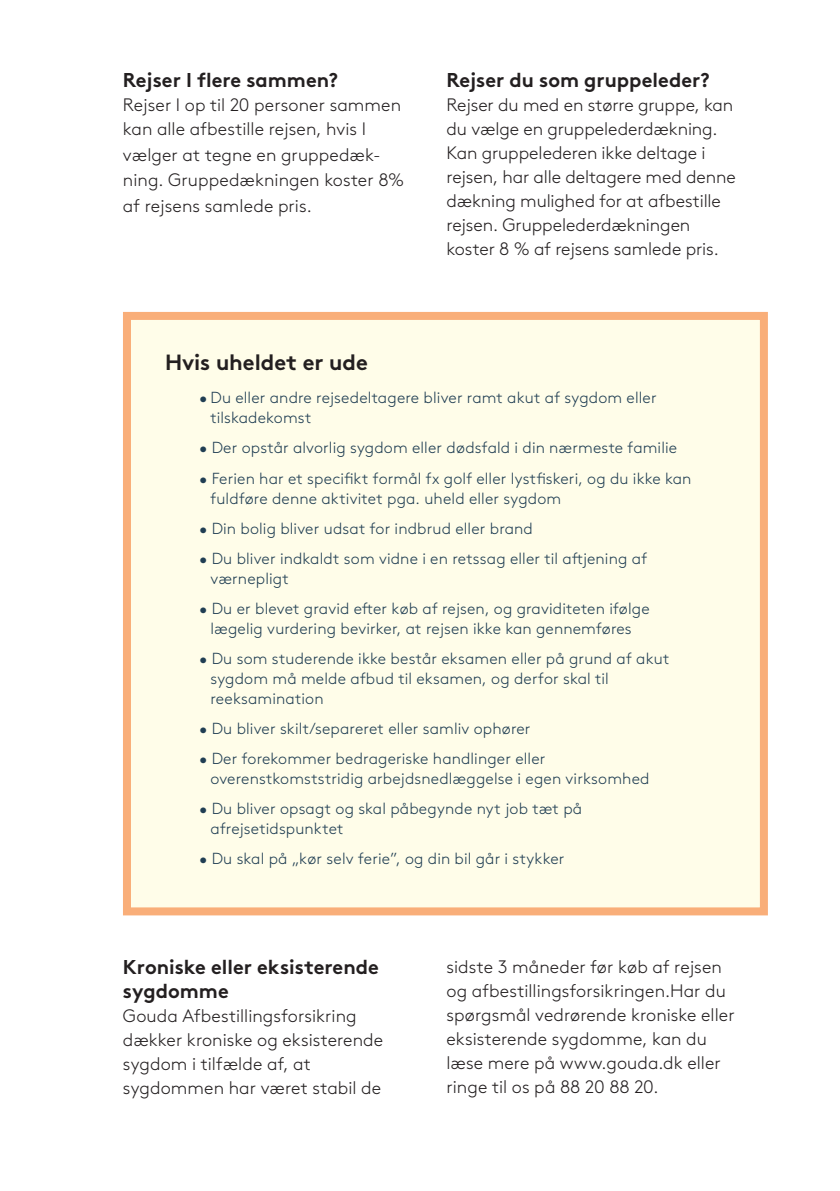
<style>
.page{position:relative;width:840px;height:1191px;background:#fff}
.page>*{position:absolute;margin:0;border:0;box-sizing:border-box;transform-origin:0 0}
.t1{font:700 22px "Gjen Brown OT";color:#231f20}
.t2{font:700 20px/24px "Gjen Brown OT";color:#231f20}
.t3{font:300 18px/24px "Gjen Brown OT";color:#231f20}
.t4{font:300 16px/20px "Gjen Brown OT";letter-spacing:.01em;color:#203e53}
</style>
<div class="page">
<div style="left:123px;top:312px;width:645px;height:604px;background:#fffde9"></div>
<p class="t2" style="left:123px;top:66px;width:217px">Rejser I flere sammen?</p>
<p class="t3" style="left:123px;top:91px;width:282px;line-height:25.2px">Rejser I op til 20 personer sammen kan alle afbestille rejsen, hvis I vælger at tegne en gruppedæk&shy;ning. Gruppedækningen koster 8% af rejsens samlede pris.</p>
<p class="t2" style="left:446px;top:66px;width:265px">Rejser du som gruppeleder?</p>
<p class="t3" style="left:446px;top:91px;width:291px">Rejser du med en større gruppe, kan du vælge en gruppelederdækning.<br>Kan gruppelederen ikke deltage i rejsen, har alle deltagere med denne dækning mulighed for at afbestille rejsen. Gruppelederdækningen koster 8 % af rejsens samlede pris.</p>
<h1 class="t1" style="left:165px;top:345px;width:204px">Hvis uheldet er ude</h1>
<p class="t4" style="left:210px;top:387px;width:447px;text-indent:-11px">• Du eller andre rejsedeltagere bliver ramt akut af sygdom eller tilskadekomst</p>
<p class="t4" style="left:199px;top:437px;width:479px">• Der opstår alvorlig sygdom eller dødsfald i din nærmeste familie</p>
<p class="t4" style="left:210px;top:467px;width:482px;text-indent:-11px">• Ferien har et specifikt formål fx golf eller lystfiskeri, og du ikke kan fuldføre denne aktivitet pga. uheld eller sygdom</p>
<p class="t4" style="left:199px;top:517px;width:335px">• Din bolig bliver udsat for indbrud eller brand</p>
<p class="t4" style="left:210px;top:547px;width:438px;text-indent:-11px">• Du bliver indkaldt som vidne i en retssag eller til aftjening af værnepligt</p>
<p class="t4" style="left:199px;top:597px;width:452px;text-align:center">• Du er blevet gravid efter køb af rejsen, og graviditeten ifølge lægelig vurdering bevirker, at rejsen ikke kan gennemføres</p>
<p class="t4" style="left:210px;top:647px;width:460px;text-indent:-11px">• Du som studerende ikke består eksamen eller på grund af akut sygdom må melde afbud til eksamen, og derfor skal til reeksamination</p>
<p class="t4" style="left:199px;top:717px;width:333px">• Du bliver skilt/separeret eller samliv ophører</p>
<p class="t4" style="left:210px;top:747px;width:440px;text-indent:-11px">• Der forekommer bedrageriske handlinger eller overenstkomststridig arbejdsnedlæggelse i egen virksomhed</p>
<p class="t4" style="left:210px;top:797px;width:373px;text-indent:-11px">• Du bliver opsagt og skal påbegynde nyt job tæt på afrejsetidspunktet</p>
<p class="t4" style="left:199px;top:847px;width:367px">• Du skal på „kør selv ferie”, og din bil går i stykker</p>
<p class="t2" style="left:123px;top:953px;width:257px">Kroniske eller eksisterende sygdomme</p>
<p class="t3" style="left:123px;top:1003px;width:262px">Gouda Afbestillingsforsikring dækker kroniske og eksisterende sygdom i tilfælde af, at sygdommen har været stabil de</p>
<p class="t3" style="left:446px;top:953px;width:289px">sidste 3 måneder før køb af rejsen og afbestillingsforsikringen.Har du spørgsmål vedrørende kroniske eller eksisterende sygdomme, kan du læse mere på www.gouda.dk eller ringe til os på 88 20 88 20.</p>
</div>
